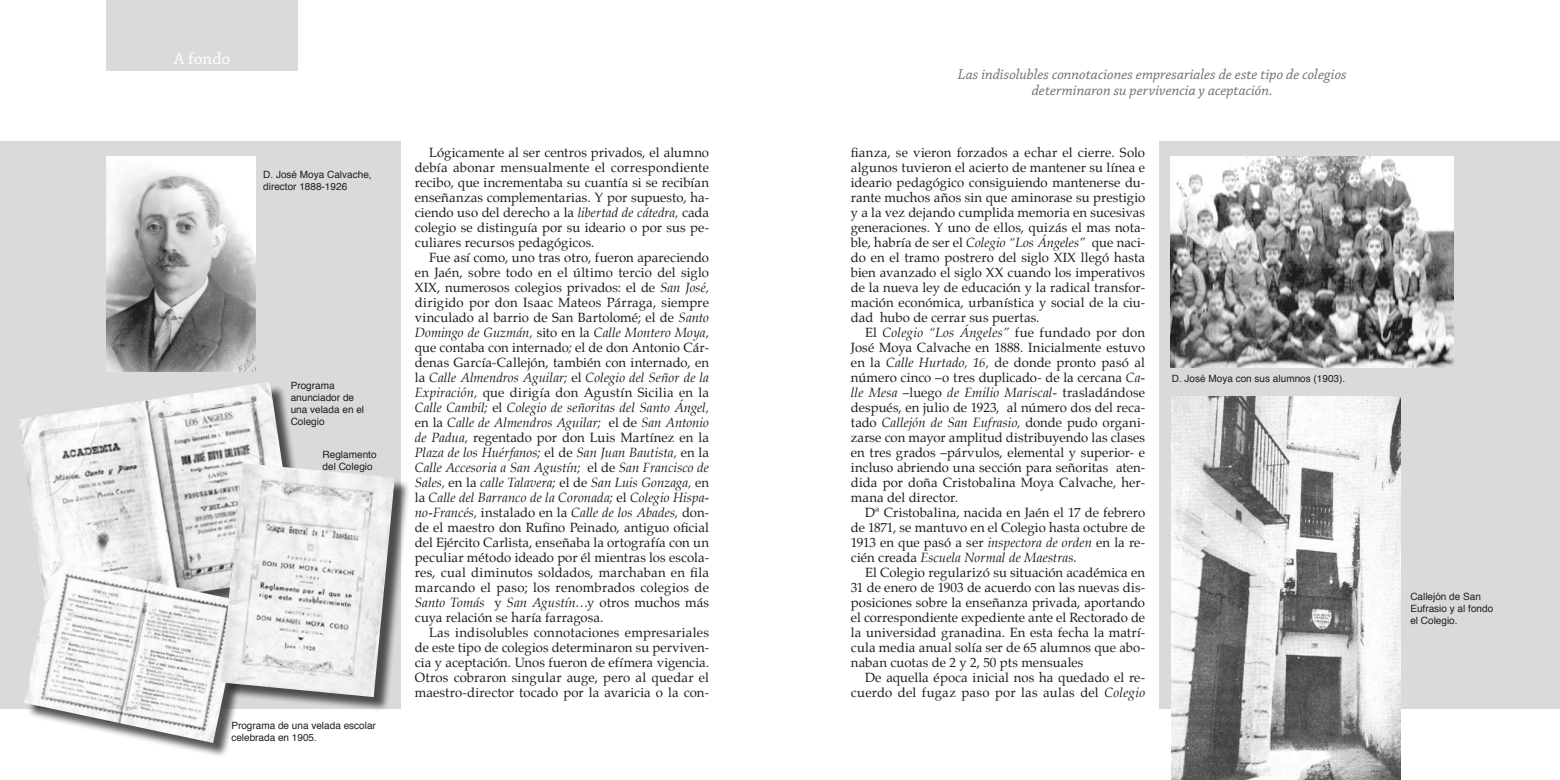
<style>
.page{position:relative;width:1560px;height:780px;background:#fff}
.page>*{position:absolute;margin:0;border:0;box-sizing:border-box;transform-origin:0 0}
.t1{font:17.5px "Chaparral Pro";color:#fff}
.t2{font:italic 15px/16.2px "Chaparral Pro";color:#70706f;text-align:center}
.t3{font:13.12px/15px "Palatino";letter-spacing:.01em;color:#1d1d1b;text-align:justify}
.t4{font:10px/12px "Helvetica";color:#1d1d1b}
.s1{font-style:italic}
</style>
<div class="page">
<div style="left:0;top:142px;width:400px;height:567px;background:#dadada"></div>
<div style="left:1159px;top:142px;width:400px;height:567px;background:#dadada"></div>
<img style="left:18px;top:382px;width:277px;height:179px">
<img style="left:106px;top:157px;width:149px;height:214px">
<div style="left:26px;top:563px;width:232px;height:194px;background:#1d1d1b;opacity:.75"></div>
<img style="left:24px;top:561px;width:219px;height:182px">
<div style="left:222px;top:465px;width:187px;height:246px;background:#1d1d1b;opacity:.75"></div>
<img style="left:221px;top:463px;width:174px;height:234px">
<img style="left:1170px;top:157px;width:283px;height:211px">
<img style="left:1171px;top:397px;width:228px;height:383px">
<div style="left:106px;top:0;width:192px;height:71px;background:#dadada"></div>
<h1 class="t1" style="left:174px;top:49px;width:58px">A fondo</h1>
<p class="t4" style="left:263px;top:169px;width:110px">D. José Moya Calvache, director 1888-1926</p>
<p class="t4" style="left:291px;top:380px;width:75px">Programa anunciador de una velada en el<br>Colegio</p>
<p class="t4" style="left:322px;top:449px;width:55px">Reglamento del Colegio</p>
<p class="t4" style="left:231px;top:720px;width:146px">Programa de una velada escolar celebrada en 1905.</p>
<p class="t3" style="left:415px;top:146px;width:296px;text-indent:14px">Lógicamente al ser centros privados, el alumno debía abonar mensualmente el correspondiente recibo, que incrementaba su cuantía si se recibían enseñanzas complementarias. Y por supuesto, ha&shy;ciendo uso del derecho a la <span class="s1">libertad de cátedra,</span> cada colegio se distinguía por su ideario o por sus pe&shy;culiares recursos pedagógicos.</p>
<p class="t3" style="left:415px;top:251px;width:296px;text-indent:14px">Fue así como, uno tras otro, fueron apareciendo en Jaén, sobre todo en el último tercio del siglo XIX, numerosos colegios privados: el de <span class="s1">San José, </span>dirigido por don Isaac Mateos Párraga, siempre vinculado al barrio de San Bartolomé; el de <span class="s1">Santo Domingo de Guzmán,</span> sito en la <span class="s1">Calle Montero Moya, </span>que contaba con internado<span class="s1">;</span> el de don Antonio Cár&shy;denas García-Callejón, también con internado, en la <span class="s1">Calle Almendros Aguilar;</span> el <span class="s1">Colegio del Señor de la Expiración,</span> que dirigía don Agustín Sicilia en la <span class="s1">Calle Cambil;</span> el <span class="s1">Colegio de señoritas del Santo Ángel, </span>en la <span class="s1">Calle de Almendros Aguilar;</span> el de <span class="s1">San Antonio de Padua,</span> regentado por don Luis Martínez en la <span class="s1">Plaza de los Huérfanos;</span> el de <span class="s1">San Juan Bautista,</span> en la <span class="s1">Calle Accesoria a San Agustín;</span> el de <span class="s1">San Francisco de Sales,</span> en la <span class="s1">calle Talavera;</span> el de <span class="s1">San Luis Gonzaga,</span> en la <span class="s1">Calle del Barranco de la Coronada;</span> el <span class="s1">Colegio Hispa&shy;no-Francés,</span> instalado en la <span class="s1">Calle de los Abades,</span> don&shy;de el maestro don Rufino Peinado, antiguo oficial del Ejército Carlista, enseñaba la ortografía con un peculiar método ideado por él mientras los escola&shy;res, cual diminutos soldados, marchaban en fila marcando el paso; los renombrados colegios de <span class="s1">Santo Tomás</span> y <span class="s1">San Agustín…</span>y otros muchos más cuya relación se haría farragosa.</p>
<p class="t3" style="left:415px;top:626px;width:296px;text-indent:14px">Las indisolubles connotaciones empresariales de este tipo de colegios determinaron su perviven&shy;cia y aceptación. Unos fueron de efímera vigencia.<br>Otros cobraron singular auge, pero al quedar el maestro-director tocado por la avaricia o la con-</p>
<p class="t2" style="left:957px;top:67px;width:390px">Las indisolubles connotaciones empresariales de este tipo de colegios determinaron su pervivencia y aceptación.</p>
<p class="t3" style="left:850px;top:146px;width:296px">fianza, se vieron forzados a echar el cierre. Solo algunos tuvieron el acierto de mantener su línea e ideario pedagógico consiguiendo mantenerse du&shy;rante muchos años sin que aminorase su prestigio y a la vez dejando cumplida memoria en sucesivas generaciones. Y uno de ellos, quizás el mas nota&shy;ble, habría de ser el <span class="s1">Colegio “Los Ángeles”</span> que naci&shy;do en el tramo postrero del siglo XIX llegó hasta bien avanzado el siglo XX cuando los imperativos de la nueva ley de educación y la radical transfor&shy;mación económica, urbanística y social de la ciu&shy;dad hubo de cerrar sus puertas.</p>
<p class="t3" style="left:850px;top:326px;width:296px;text-indent:14px">El <span class="s1">Colegio “Los Ángeles”</span> fue fundado por don José Moya Calvache en 1888. Inicialmente estuvo en la <span class="s1">Calle Hurtado, 16,</span> de donde pronto pasó al número cinco –o tres duplicado- de la cercana <span class="s1">Ca&shy;lle Mesa</span> –luego <span class="s1">de Emilio Mariscal-</span> trasladándose después, en julio de 1923, al número dos del reca&shy;tado <span class="s1">Callejón de San Eufrasio,</span> donde pudo organi&shy;zarse con mayor amplitud distribuyendo las clases en tres grados –párvulos, elemental y superior- e incluso abriendo una sección para señoritas aten&shy;dida por doña Cristobalina Moya Calvache, her&shy;mana del director.</p>
<p class="t3" style="left:850px;top:506px;width:296px;text-indent:14px">Dª Cristobalina, nacida en Jaén el 17 de febrero de 1871, se mantuvo en el Colegio hasta octubre de 1913 en que pasó a ser <span class="s1">inspectora de orden</span> en la re&shy;cién creada <span class="s1">Escuela Normal de Maestras.</span></p>
<p class="t3" style="left:850px;top:566px;width:296px;text-indent:14px">El Colegio regularizó su situación académica en 31 de enero de 1903 de acuerdo con las nuevas dis&shy;posiciones sobre la enseñanza privada, aportando el correspondiente expediente ante el Rectorado de la universidad granadina. En esta fecha la matrí&shy;cula media anual solía ser de 65 alumnos que abo&shy;naban cuotas de 2 y 2, 50 pts mensuales</p>
<p class="t3" style="left:850px;top:671px;width:296px;text-align:right">De aquella época inicial nos ha quedado el re&shy;cuerdo del fugaz paso por las aulas del <span class="s1">Colegio</span></p>
<p class="t4" style="left:1171px;top:372px;width:175px">D. José Moya con sus alumnos (1903).</p>
<p class="t4" style="left:1410px;top:590px;width:84px">Callejón de San<br>Eufrasio y al fondo el Colegio.</p>
</div>
